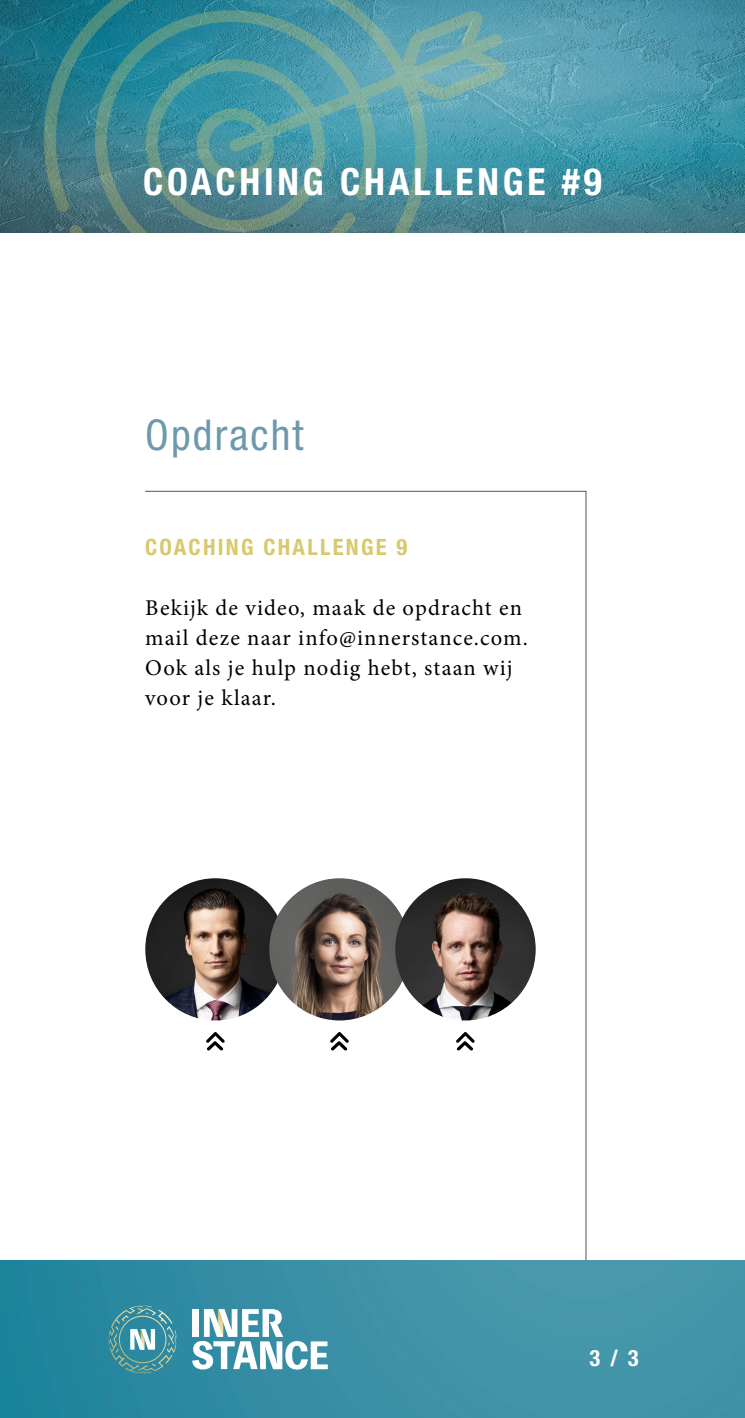
<style>
.page{position:relative;width:745px;height:1418px;background:#fff}
.page>*{position:absolute;margin:0;border:0;box-sizing:border-box;transform-origin:0 0}
.t1{font:condensed 42.5px "Helvetica Neue LT Pro";letter-spacing:.05em;color:#6e98ac}
.t2{font:700 condensed 37.5px "Helvetica Neue LT Pro";letter-spacing:.1em;color:#fff}
.t3{font:22.5px/30px "Minion Pro";letter-spacing:.05em;color:#000}
.t4{font:700 condensed 22.5px "Helvetica Neue LT Pro";letter-spacing:.1em;color:#d8c96c}
.t5{font:700 condensed 22.5px "Helvetica Neue LT Pro";color:#fff}
</style>
<div class="page">
<img style="left:0;top:0;width:744px;height:233px">
<svg style="left:39px;top:0;width:468px;height:233px;background:#4b9099"></svg>
<img style="left:0;top:1260px;width:744px;height:157px">
<svg style="left:192px;top:1308px;width:135px;height:61px"></svg>
<svg style="left:109px;top:1305px;width:67px;height:68px;background:#519ba6"></svg>
<svg style="left:144px;top:490px;width:442px;height:771px"></svg>
<svg style="left:330px;top:1031px;width:18px;height:19px"></svg>
<svg style="left:206px;top:1031px;width:19px;height:19px"></svg>
<img style="left:395px;top:878px;width:140px;height:142px">
<svg style="left:456px;top:1031px;width:18px;height:19px"></svg>
<h2 class="t2" style="left:143px;top:159px;width:459px">COACHING CHALLENGE #9</h2>
<h1 class="t1" style="left:145px;top:410px;width:160px">Opdracht</h1>
<p class="t4" style="left:145px;top:533px;width:263px">COACHING CHALLENGE 9</p>
<p class="t3" style="left:145px;top:593px;width:384px">Bekijk de video, maak de opdracht en mail deze naar info@innerstance.com.<br>Ook als je hulp nodig hebt, staan wij voor je klaar.</p>
<p class="t5" style="left:589px;top:1343px;width:50px">3 / 3</p>
</div>
